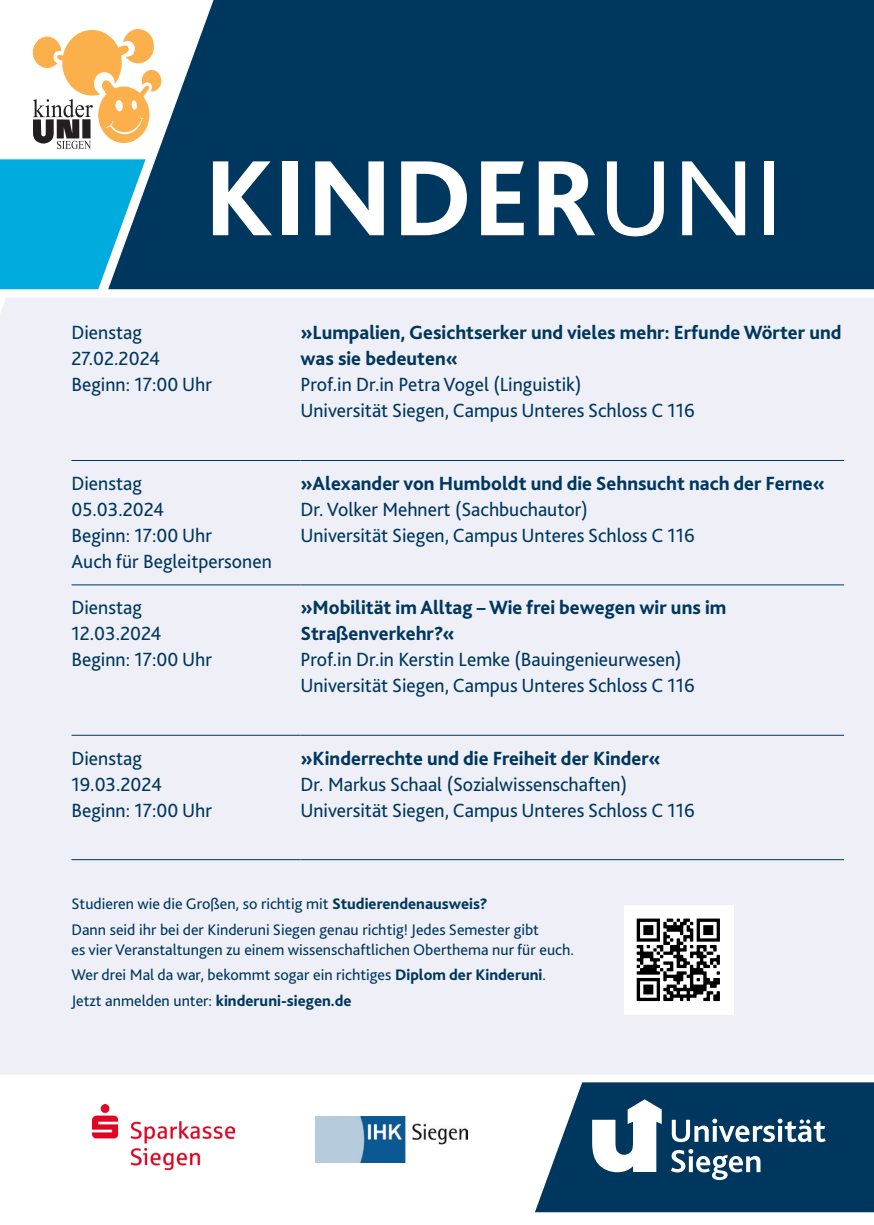
<style>
.page{position:relative;width:874px;height:1225px;background:#fff}
.page>*{position:absolute;margin:0;border:0;box-sizing:border-box;transform-origin:0 0}
.Headline_1{font:800 112px "Bliss 2";color:#fff}
.Tabelle_Inhalte_10_pt{font:20px/26px "Bliss 2";color:#00375f}
.Tabelle_Inhalte_10_pt-2{font:800 20px/26px "Bliss 2";color:#00375f}
.Infotext_8_pt{font:16px/20px "Bliss 2";color:#00375f}
.s1{font-weight:400}
.s2{font-weight:800}
</style>
<div class="page">
<div style="left:0;top:298px;width:873px;height:776px;background:#eff0f7"></div>
<hr style="left:71px;top:460px;width:229px;height:1px;background:#00375f">
<hr style="left:300px;top:460px;width:543px;height:1px;background:#00375f">
<hr style="left:71px;top:584px;width:229px;height:1px;background:#00375f">
<hr style="left:300px;top:584px;width:543px;height:1px;background:#00375f">
<hr style="left:71px;top:735px;width:229px;height:1px;background:#00375f">
<hr style="left:300px;top:735px;width:543px;height:1px;background:#00375f">
<hr style="left:71px;top:859px;width:229px;height:1px;background:#00375f">
<hr style="left:300px;top:859px;width:543px;height:1px;background:#00375f">
<div style="left:165px;top:0;width:708px;height:289px;background:#00375f"></div>
<img style="left:624px;top:905px;width:108px;height:109px">
<svg style="left:0;top:29px;width:165px;height:260px"></svg>
<svg style="left:535px;top:1082px;width:338px;height:130px;fill:#00375f"></svg>
<img style="left:92px;top:1104px;width:142px;height:65px">
<img style="left:315px;top:1116px;width:152px;height:46px">
<svg style="left:670px;top:1149px;width:90px;height:31px"></svg>
<svg style="left:671px;top:1118px;width:154px;height:24px"></svg>
<svg style="left:592px;top:1099px;width:69px;height:73px"></svg>
<p class="Headline_1" style="left:204px;top:128px;width:580px">KINDER<span class="s1">UNI</span></p>
<p class="Tabelle_Inhalte_10_pt" style="left:71px;top:319px;width:90px">Dienstag<br>27.02.2024</p>
<p class="Tabelle_Inhalte_10_pt" style="left:71px;top:371px;width:142px">Beginn: 17:00 Uhr</p>
<p class="Tabelle_Inhalte_10_pt" style="left:71px;top:470px;width:94px">Dienstag<br>05.03.2024</p>
<p class="Tabelle_Inhalte_10_pt" style="left:71px;top:522px;width:142px">Beginn: 17:00 Uhr</p>
<p class="Tabelle_Inhalte_10_pt" style="left:71px;top:548px;width:202px">Auch für Begleitpersonen</p>
<p class="Tabelle_Inhalte_10_pt" style="left:71px;top:594px;width:92px">Dienstag<br>12.03.2024</p>
<p class="Tabelle_Inhalte_10_pt" style="left:71px;top:646px;width:142px">Beginn: 17:00 Uhr</p>
<p class="Tabelle_Inhalte_10_pt" style="left:71px;top:744px;width:92px">Dienstag<br>19.03.2024</p>
<p class="Tabelle_Inhalte_10_pt" style="left:71px;top:796px;width:142px">Beginn: 17:00 Uhr</p>
<p class="Tabelle_Inhalte_10_pt-2" style="left:300px;top:319px;width:542px">»Lumpalien, Gesichtserker und vieles mehr: Erfunde Wörter und was sie bedeuten«</p>
<p class="Tabelle_Inhalte_10_pt" style="left:300px;top:371px;width:282px">Prof.in Dr.in Petra Vogel (Linguistik)</p>
<p class="Tabelle_Inhalte_10_pt" style="left:300px;top:397px;width:395px">Universität Siegen, Campus Unteres Schloss C 116</p>
<p class="Tabelle_Inhalte_10_pt-2" style="left:300px;top:470px;width:526px">»Alexander von Humboldt und die Sehnsucht nach der Ferne«</p>
<p class="Tabelle_Inhalte_10_pt" style="left:300px;top:496px;width:289px">Dr. Volker Mehnert (Sachbuchautor)</p>
<p class="Tabelle_Inhalte_10_pt" style="left:300px;top:522px;width:395px">Universität Siegen, Campus Unteres Schloss C 116</p>
<p class="Tabelle_Inhalte_10_pt-2" style="left:300px;top:594px;width:427px">»Mobilität im Alltag – Wie frei bewegen wir uns im<br>Straßenverkehr?«</p>
<p class="Tabelle_Inhalte_10_pt" style="left:300px;top:646px;width:395px">Prof.in Dr.in Kerstin Lemke (Bauingenieurwesen)<br>Universität Siegen, Campus Unteres Schloss C 116</p>
<p class="Tabelle_Inhalte_10_pt-2" style="left:300px;top:744px;width:362px">»Kinderrechte und die Freiheit der Kinder«</p>
<p class="Tabelle_Inhalte_10_pt" style="left:300px;top:770px;width:328px">Dr. Markus Schaal (Sozialwissenschaften)</p>
<p class="Tabelle_Inhalte_10_pt" style="left:300px;top:796px;width:395px">Universität Siegen, Campus Unteres Schloss C 116</p>
<p class="Infotext_8_pt" style="left:71px;top:893px;width:417px">Studieren wie die Großen, so richtig mit <span class="s2">Studierendenausweis?</span></p>
<p class="Infotext_8_pt" style="left:71px;top:919px;width:504px">Dann seid ihr bei der Kinderuni Siegen genau richtig! Jedes Semester gibt<br>es vier Veranstaltungen zu einem wissenschaftlichen Oberthema nur für euch.</p>
<p class="Infotext_8_pt" style="left:71px;top:964px;width:476px">Wer drei Mal da war, bekommt sogar ein richtiges <span class="s2">Diplom der Kinderuni</span>.</p>
<p class="Infotext_8_pt" style="left:71px;top:990px;width:281px">Jetzt anmelden unter: <span class="s2">kinderuni-siegen.de</span></p>
</div>
